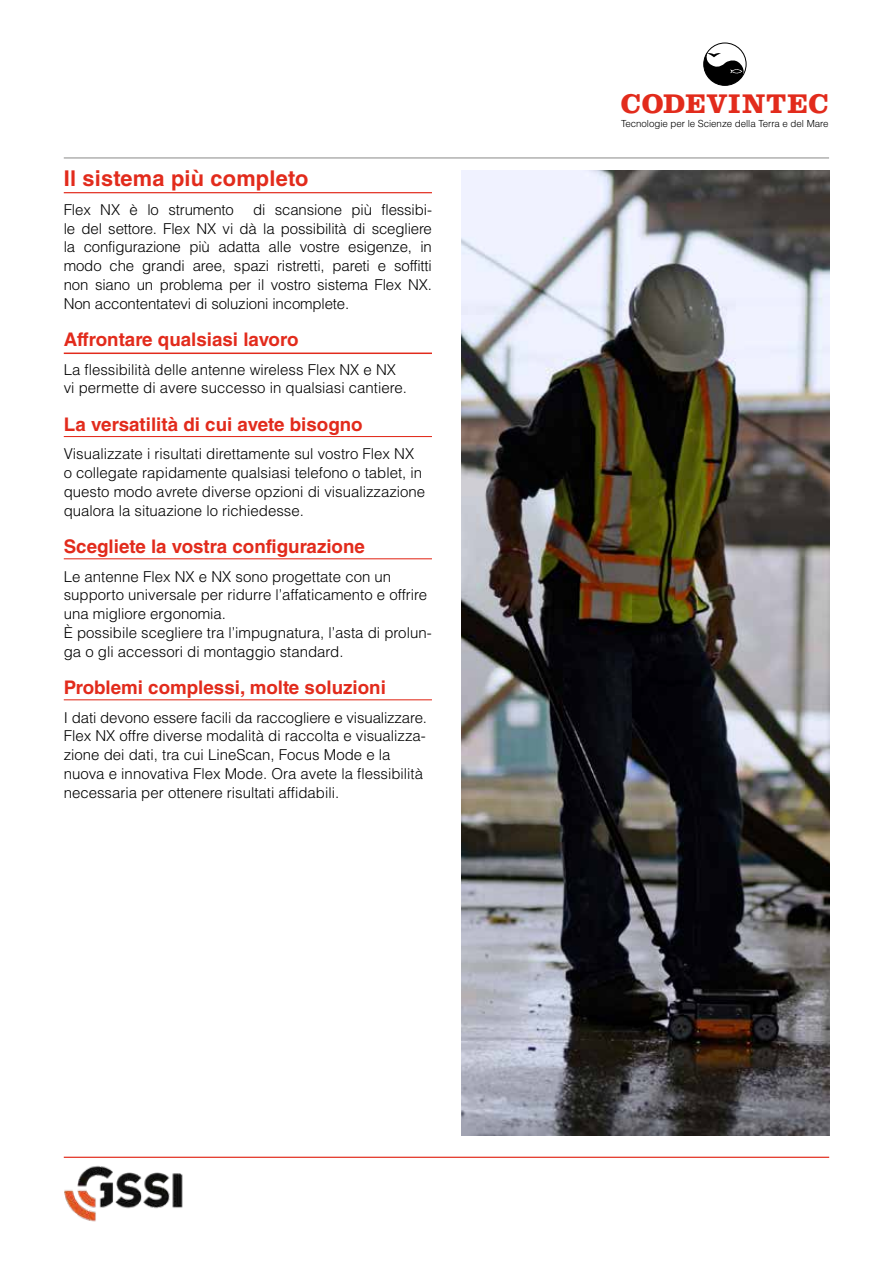
<style>
.page{position:relative;width:893px;height:1263px;background:#fff}
.page>*{position:absolute;margin:0;border:0;box-sizing:border-box;transform-origin:0 0}
.t1{font:700 28.05px "Clarendon LT Std";letter-spacing:.03em;color:#e22b1c}
.t2{font:700 21.75px "Helvetica LT Std";letter-spacing:.01em;color:#e22b1c}
.t3{font:700 18.75px "Helvetica LT Std";color:#e22b1c}
.t4{font:300 15px/18.8px "Helvetica LT Std";color:#000}
.t5{font:300 9.75px "Helvetica LT Std";letter-spacing:-.005em;color:#000}
</style>
<div class="page">
<hr style="left:64px;top:157px;width:765px;height:2px;background:#9d9d9c">
<hr style="left:64px;top:1157px;width:765px;height:1px;background:#e22b1c">
<svg style="left:704px;top:43px;width:42px;height:42px"></svg>
<div style="left:703px;top:43px;width:44px;height:43px;border:1px solid #000;border-radius:50%"></div>
<img style="left:64px;top:1165px;width:119px;height:57px">
<hr style="left:64px;top:352px;width:368px;height:2px;background:#e22b1c">
<hr style="left:64px;top:436px;width:368px;height:1px;background:#e22b1c">
<hr style="left:64px;top:558px;width:368px;height:1px;background:#e22b1c">
<hr style="left:64px;top:699px;width:368px;height:1px;background:#e22b1c">
<hr style="left:64px;top:192px;width:368px;height:1px;background:#e22b1c">
<img style="left:461px;top:170px;width:368px;height:965px">
<h2 class="t2" style="left:64px;top:165px;width:246px">Il sistema più completo</h2>
<p class="t4" style="left:64px;top:200px;width:370px;text-align:justify;text-indent:189px">di scansione più flessibi&shy;le del settore. Flex NX vi dà la possibilità di scegliere la configurazione più adatta alle vostre esigenze, in modo che grandi aree, spazi ristretti, pareti e soffitti non siano un problema per il vostro sistema Flex NX.<br>Non accontentatevi di soluzioni incomplete.</p>
<p class="t3" style="left:64px;top:328px;width:236px">Affrontare qualsiasi lavoro</p>
<p class="t4" style="left:64px;top:360px;width:345px">La flessibilità delle antenne wireless Flex NX e NX vi permette di avere successo in qualsiasi cantiere.</p>
<p class="t3" style="left:64px;top:413px;width:300px">La versatilità di cui avete bisogno</p>
<p class="t4" style="left:64px;top:445px;width:363px">Visualizzate i risultati direttamente sul vostro Flex NX o collegate rapidamente qualsiasi telefono o tablet, in questo modo avrete diverse opzioni di visualizzazione qualora la situazione lo richiedesse.</p>
<p class="t3" style="left:64px;top:535px;width:303px">Scegliete la vostra configurazione</p>
<p class="t4" style="left:64px;top:567px;width:369px">Le antenne Flex NX e NX sono progettate con un supporto universale per ridurre l’affaticamento e offrire una migliore ergonomia.<br>È possibile scegliere tra l’impugnatura, l’asta di prolun&shy;ga o gli accessori di montaggio standard.</p>
<p class="t3" style="left:64px;top:676px;width:324px">Problemi complessi, molte soluzioni</p>
<p class="t4" style="left:64px;top:708px;width:365px">I dati devono essere facili da raccogliere e visualizzare.<br>Flex NX offre diverse modalità di raccolta e visualizza&shy;zione dei dati, tra cui LineScan, Focus Mode e la nuova e innovativa Flex Mode. Ora avete la flessibilità necessaria per ottenere risultati affidabili.</p>
<p class="t4" style="left:64px;top:200px;width:172px">Flex NX è lo strumento</p>
<h1 class="t1" style="left:621px;top:87px;width:209px">CODEVINTEC</h1>
<p class="t5" style="left:621px;top:117px;width:209px">Tecnologie per le Scienze della Terra e del Mare</p>
</div>
